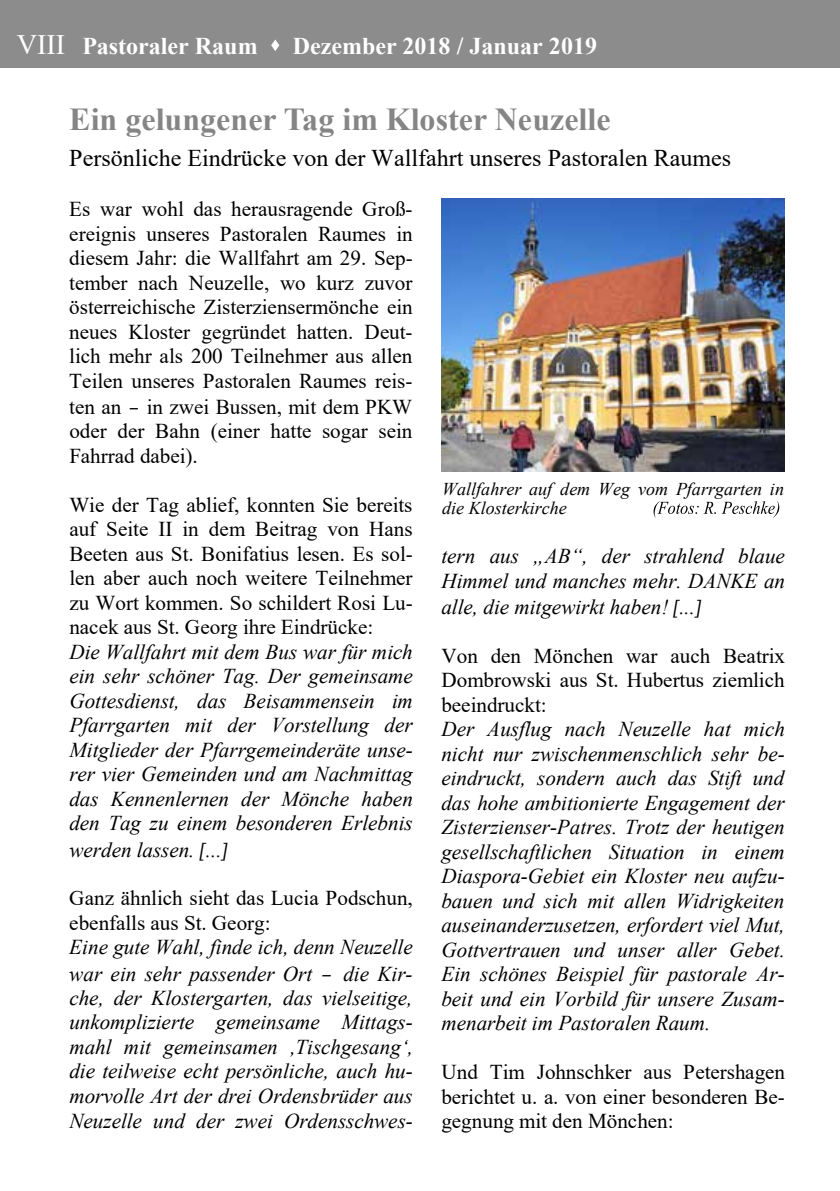
<style>
.page{position:relative;width:840px;height:1191px;background:#fff}
.page>*{position:absolute;margin:0;border:0;box-sizing:border-box;transform-origin:0 0}
.t1{font:700 32px "Times New Roman";color:#858585}
.t2{font:700 24px "Times New Roman";color:#fff}
.t3{font:24px "Times New Roman";color:#000}
.t4{font:italic 21.2px/24.4px "Times New Roman";color:#000;text-align:justify}
.t5{font:21.2px/24.4px "Times New Roman";color:#000;text-align:justify}
.t6{font:italic 18px/19.2px "Times New Roman";color:#000}
.s1{font-family:"Gentium Basic"}
.s2{font-weight:400;font-size:28px}
.s3{font-family:"Franklin Gothic"}
</style>
<div class="page">
<div style="left:0;top:0;width:839px;height:68px;background:#8c8c8c"></div>
<svg style="left:271px;top:39px;width:8px;height:12px"></svg>
<svg style="left:653px;top:501px;width:125px;height:16px"></svg>
<img style="left:441px;top:198px;width:343px;height:273px">
<p class="t2" style="left:46px;top:21px;width:404px"><span class="s1">14</span><span class="s2">II</span> Pastoraler Raum ⬧ Juni / Juli 2018</p>
<p class="t2" style="left:17px;top:29px;width:581px"><span class="s2">VIII</span> Pastoraler Raum ⬧ Dezember 2018 / Januar 2019</p>
<h1 class="t1" style="left:69px;top:97px;width:542px">Ein gelungener Tag im Kloster Neuzelle</h1>
<p class="t3" style="left:69px;top:141px;width:663px">Persönliche Eindrücke von der Wallfahrt unseres Pastoralen Raumes</p>
<p class="t5" style="left:69px;top:196px;width:345px">Es war wohl das herausragende Groß&shy;ereignis unseres Pastoralen Raumes in diesem Jahr: die Wallfahrt am 29. Sep&shy;tember nach Neuzelle, wo kurz zuvor österreichische Zisterziensermönche ein neues Kloster gegründet hatten. Deut&shy;lich mehr als 200 Teilnehmer aus allen Teilen unseres Pastoralen Raumes reis-</p>
<p class="t5" style="left:69px;top:394px;width:344px">ten an <span class="s3">–</span> in zwei Bussen, mit dem PKW oder der Bahn (einer hatte sogar sein Fahrrad dabei).</p>
<p class="t5" style="left:69px;top:492px;width:345px">Wie der Tag ablief, konnten Sie bereits auf Seite II in dem Beitrag von Hans Beeten aus St. Bonifatius lesen. Es sol&shy;len aber auch noch weitere Teilnehmer zu Wort kommen. So schildert Rosi Lu&shy;nacek aus St. Georg ihre Eindrücke:</p>
<p class="t4" style="left:69px;top:639px;width:345px">Die Wallfahrt mit dem Bus war für mich ein sehr schöner Tag. Der gemeinsame Gottesdienst, das Beisammensein im Pfarrgarten mit der Vorstellung der Mitglieder der Pfarrgemeinderäte unse&shy;rer vier Gemeinden und am Nachmittag das Kennenlernen der Mönche haben den Tag zu einem besonderen Erlebnis</p>
<p class="t4" style="left:69px;top:837px;width:160px">werden lassen. <span class="s3">[</span>...<span class="s3">]</span></p>
<p class="t5" style="left:69px;top:885px;width:345px">Ganz ähnlich sieht das Lucia Podschun, ebenfalls aus St. Georg:</p>
<p class="t4" style="left:69px;top:933px;width:345px;line-height:26.8px">Eine gute Wahl, finde ich, denn Neuzelle war ein sehr passender Ort <span class="s3">–</span> die Kir-</p>
<p class="t4" style="left:69px;top:985px;width:345px">che, der Klostergarten, das vielseitige, unkomplizierte gemeinsame Mittags&shy;mahl mit gemeinsamen ,Tischgesang‘, die teilweise echt persönliche, auch hu&shy;morvolle Art der drei Ordensbrüder aus Neuzelle und der zwei Ordensschwes-</p>
<p class="t6" style="left:442px;top:478px;width:343px">Wallfahrer auf dem Weg vom Pfarrgarten in die Klosterkirche</p>
<p class="t4" style="left:441px;top:543px;width:345px">tern aus „AB“, der strahlend blaue<br>Himmel und manches mehr. DANKE an</p>
<p class="t4" style="left:441px;top:594px;width:261px">alle, die mitgewirkt haben! <span class="s3">[</span>...<span class="s3">]</span></p>
<p class="t5" style="left:441px;top:643px;width:345px">Von den Mönchen war auch Beatrix Dombrowski aus St. Hubertus ziemlich beeindruckt:</p>
<p class="t4" style="left:441px;top:716px;width:345px">Der Ausflug nach Neuzelle hat mich nicht nur zwischenmenschlich sehr be&shy;eindruckt, sondern auch das Stift und das hohe ambitionierte Engagement der Zisterzienser-Patres. Trotz der heutigen gesellschaftlichen Situation in einem Diaspora-Gebiet ein Kloster neu aufzu&shy;bauen und sich mit allen Widrigkeiten auseinanderzusetzen, erfordert viel Mut, Gottvertrauen und unser aller Gebet.<br>Ein schönes Beispiel für pastorale Ar&shy;beit und ein Vorbild für unsere Zusam&shy;menarbeit im Pastoralen Raum.</p>
<p class="t5" style="left:441px;top:1059px;width:345px">Und Tim Johnschker aus Petershagen berichtet u. a. von einer besonderen Be&shy;gegnung mit den Mönchen:</p>
</div>
